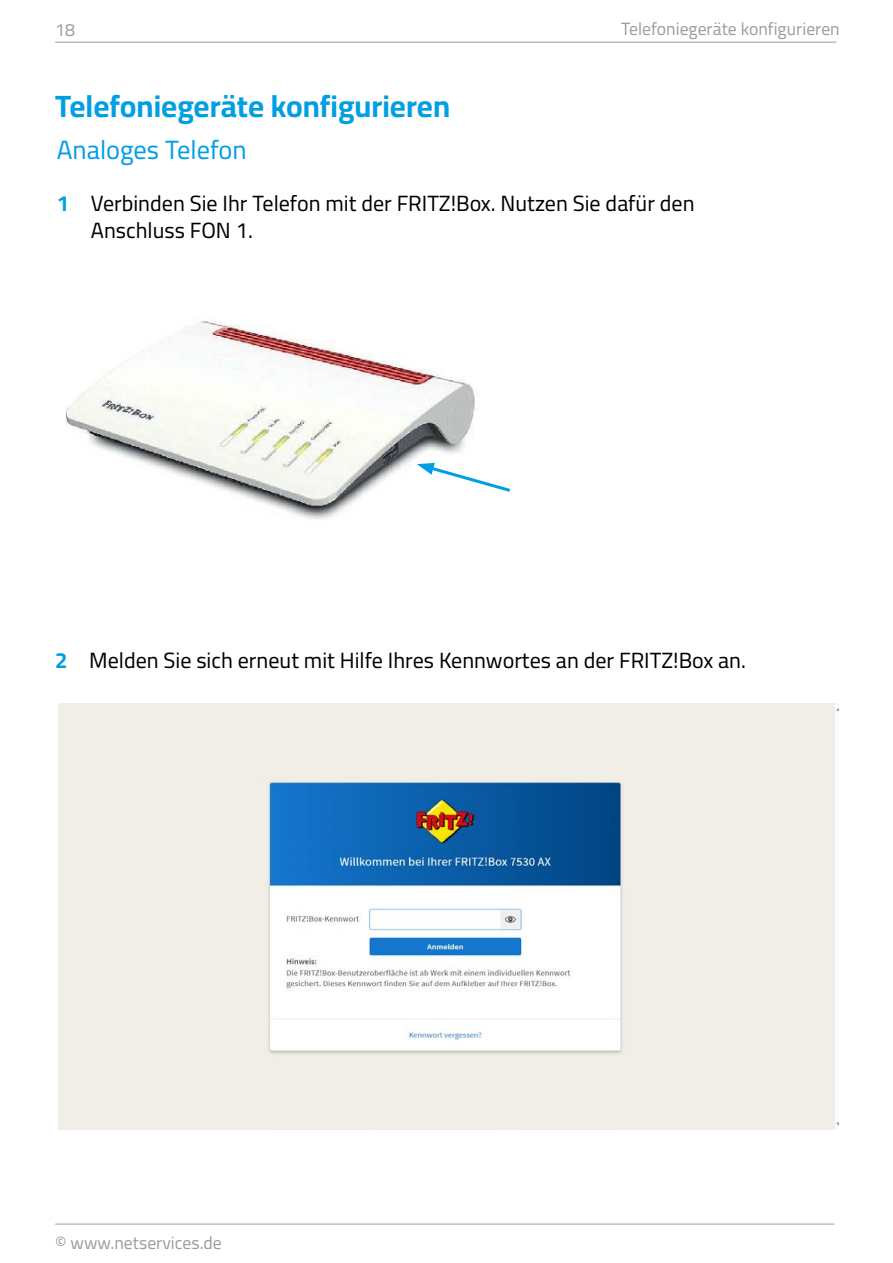
<style>
.page{position:relative;width:893px;height:1263px;background:#fff}
.page>*{position:absolute;margin:0;border:0;box-sizing:border-box;transform-origin:0 0}
.t1{font:700 30.9px "Cairo";color:#009fe3}
.t2{font:26.4px "Cairo";color:#009fe3}
.t3{font:22.05px/26.4px "Cairo";color:#000}
.t4{font:17.7px "Cairo";color:#9d9d9c}
.s1{font-weight:700;color:#009fe3}
</style>
<div class="page">
<hr style="left:55px;top:1224px;width:779px;height:1px;background:#9d9d9c">
<hr style="left:55px;top:42px;width:781px;height:1px;background:#9d9d9c">
<img style="left:64px;top:321px;width:413px;height:198px">
<svg style="left:417px;top:463px;width:93px;height:31px"></svg>
<img style="left:58px;top:703px;width:781px;height:427px">
<p class="t4" style="left:55px;top:17px;width:21px">18</p>
<p class="t4" style="left:621px;top:16px;width:220px">Telefoniegeräte konfigurieren</p>
<h1 class="t1" style="left:55px;top:84px;width:396px">Telefoniegeräte konfigurieren</h1>
<p class="t2" style="left:57px;top:131px;width:191px">Analoges Telefon</p>
<p class="t3" style="left:91px;top:191px;width:605px;text-indent:-34px"><span class="s1">1</span> Verbinden Sie Ihr Telefon mit der FRITZ!Box. Nutzen Sie dafür den<br>Anschluss FON 1.</p>
<p class="t3" style="left:55px;top:648px;width:692px"><span class="s1">2</span> Melden Sie sich erneut mit Hilfe Ihres Kennwortes an der FRITZ!Box an.</p>
<p class="t4" style="left:55px;top:1230px;width:168px">© www.netservices.de</p>
</div>
